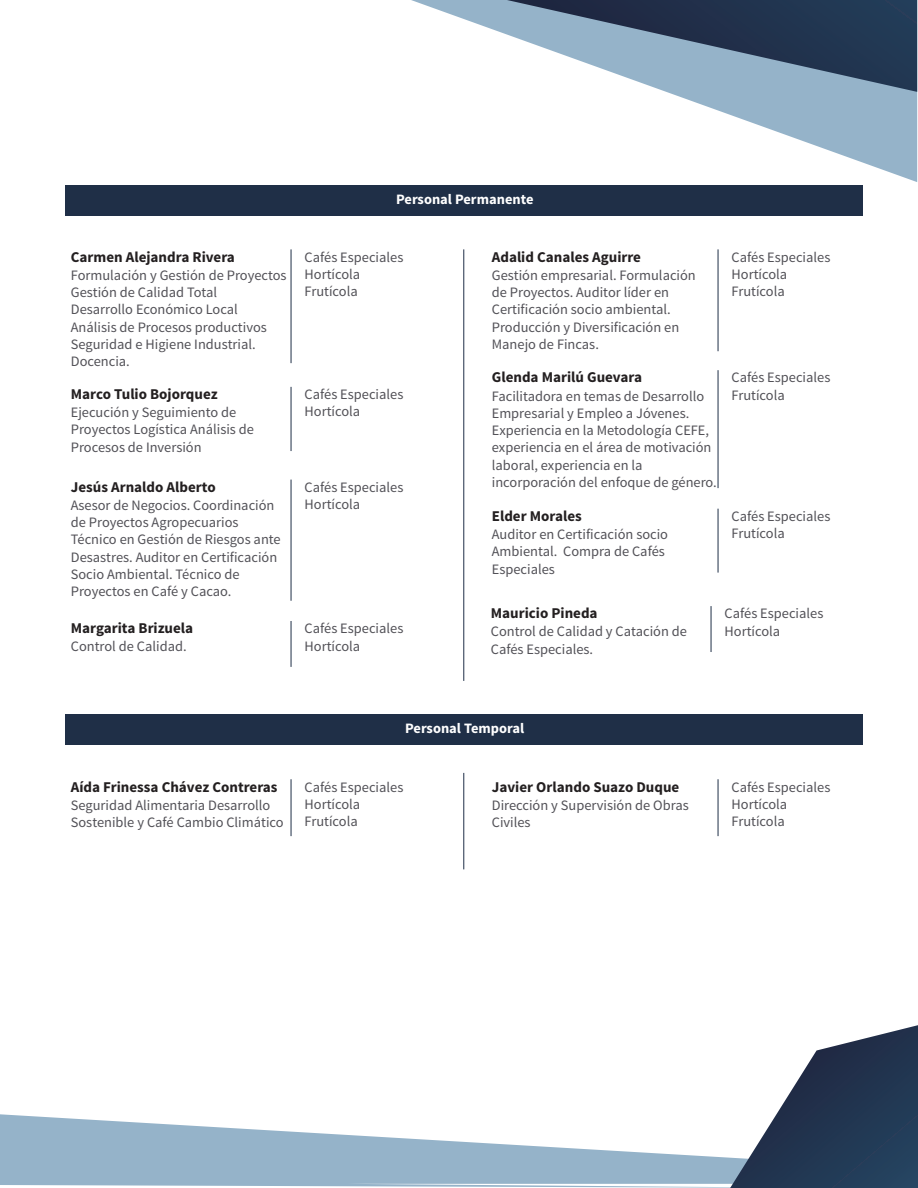
<style>
.page{position:relative;width:918px;height:1188px;background:#fff}
.page>*{position:absolute;margin:0;border:0;box-sizing:border-box;transform-origin:0 0}
.t1{font:700 15px "Source Sans Pro";color:#231f20}
.t2{font:14.4px/17.2px "Source Sans Pro";color:#525157}
.t3{font:700 14.4px "Source Sans Pro";color:#fff}
</style>
<div class="page">
<svg style="left:0;top:1114px;width:730px;height:74px;fill:#95b3c9"></svg>
<svg style="left:411px;top:0;width:506px;height:182px"></svg>
<svg style="left:507px;top:0;width:410px;height:92px"></svg>
<svg style="left:730px;top:1025px;width:188px;height:163px"></svg>
<div style="left:65px;top:185px;width:797px;height:30px;background:#1f2f47"></div>
<hr style="left:291px;top:249px;width:1px;height:114px;background:#1f2f47">
<hr style="left:718px;top:249px;width:1px;height:102px;background:#1f2f47">
<div style="left:65px;top:715px;width:797px;height:30px;background:#1f2f47"></div>
<hr style="left:291px;top:779px;width:1px;height:57px;background:#1f2f47">
<hr style="left:718px;top:779px;width:1px;height:57px;background:#1f2f47">
<hr style="left:291px;top:387px;width:1px;height:64px;background:#1f2f47">
<hr style="left:291px;top:480px;width:1px;height:121px;background:#1f2f47">
<hr style="left:291px;top:621px;width:1px;height:46px;background:#1f2f47">
<hr style="left:711px;top:606px;width:1px;height:46px;background:#1f2f47">
<hr style="left:718px;top:370px;width:1px;height:118px;background:#1f2f47">
<hr style="left:718px;top:509px;width:1px;height:64px;background:#1f2f47">
<hr style="left:464px;top:249px;width:1px;height:432px;background:#1f2f47">
<hr style="left:464px;top:773px;width:1px;height:96px;background:#1f2f47">
<p class="t1" style="left:71px;top:247px;width:166px">Carmen Alejandra Rivera</p>
<p class="t2" style="left:71px;top:267px;width:217px">Formulación y Gestión de Proyectos<br>Gestión de Calidad Total<br>Desarrollo Económico Local<br>Análisis de Procesos productivos<br>Seguridad e Higiene Industrial.<br>Docencia.</p>
<p class="t1" style="left:71px;top:385px;width:148px">Marco Tulio Bojorquez</p>
<p class="t2" style="left:71px;top:404px;width:185px">Ejecución y Seguimiento de<br>Proyectos Logística Análisis de<br>Procesos de Inversión</p>
<p class="t1" style="left:71px;top:477px;width:146px">Jesús Arnaldo Alberto</p>
<p class="t2" style="left:71px;top:497px;width:211px">Asesor de Negocios. Coordinación de Proyectos Agropecuarios<br>Técnico en Gestión de Riesgos ante<br>Desastres. Auditor en Certificación<br>Socio Ambiental. Técnico de<br>Proyectos en Café y Cacao.</p>
<p class="t1" style="left:71px;top:619px;width:124px">Margarita Brizuela</p>
<p class="t2" style="left:71px;top:638px;width:117px">Control de Calidad.</p>
<p class="t3" style="left:396px;top:190px;width:139px">Personal Permanente</p>
<p class="t2" style="left:305px;top:249px;width:100px">Cafés Especiales<br>Hortícola<br>Frutícola</p>
<p class="t1" style="left:492px;top:247px;width:151px">Adalid Canales Aguirre</p>
<p class="t2" style="left:492px;top:267px;width:206px">Gestión empresarial. Formulación de Proyectos. Auditor líder en<br>Certificación socio ambiental.<br>Producción y Diversificación en<br>Manejo de Fincas.</p>
<p class="t2" style="left:305px;top:386px;width:100px">Cafés Especiales<br>Hortícola</p>
<p class="t2" style="left:305px;top:479px;width:100px">Cafés Especiales<br>Hortícola</p>
<p class="t1" style="left:492px;top:368px;width:152px">Glenda Marilú Guevara</p>
<p class="t2" style="left:492px;top:387px;width:227px">Facilitadora en temas de Desarrollo Empresarial y Empleo a Jóvenes.<br>Experiencia en la Metodología CEFE, experiencia en el área de motivación laboral, experiencia en la incorporación del enfoque de género.</p>
<p class="t1" style="left:492px;top:506px;width:91px">Elder Morales</p>
<p class="t2" style="left:492px;top:526px;width:178px">Auditor en Certificación socio<br>Ambiental. Compra de Cafés<br>Especiales</p>
<p class="t2" style="left:732px;top:249px;width:100px">Cafés Especiales<br>Hortícola<br>Frutícola</p>
<p class="t2" style="left:732px;top:369px;width:100px">Cafés Especiales<br>Frutícola</p>
<p class="t2" style="left:732px;top:508px;width:100px">Cafés Especiales<br>Frutícola</p>
<p class="t2" style="left:305px;top:620px;width:100px">Cafés Especiales<br>Hortícola</p>
<p class="t1" style="left:491px;top:604px;width:108px">Mauricio Pineda</p>
<p class="t2" style="left:491px;top:623px;width:198px">Control de Calidad y Catación de<br>Cafés Especiales.</p>
<p class="t2" style="left:725px;top:605px;width:100px">Cafés Especiales<br>Hortícola</p>
<p class="t1" style="left:71px;top:777px;width:208px">Aída Frinessa Chávez Contreras</p>
<p class="t2" style="left:71px;top:796px;width:214px">Seguridad Alimentaria Desarrollo<br>Sostenible y Café Cambio Climático</p>
<p class="t3" style="left:405px;top:719px;width:121px">Personal Temporal</p>
<p class="t2" style="left:305px;top:778px;width:100px">Cafés Especiales<br>Hortícola<br>Frutícola</p>
<p class="t1" style="left:492px;top:777px;width:189px">Javier Orlando Suazo Duque</p>
<p class="t2" style="left:492px;top:796px;width:199px">Dirección y Supervisión de Obras<br>Civiles</p>
<p class="t2" style="left:732px;top:778px;width:100px">Cafés Especiales<br>Hortícola<br>Frutícola</p>
</div>
